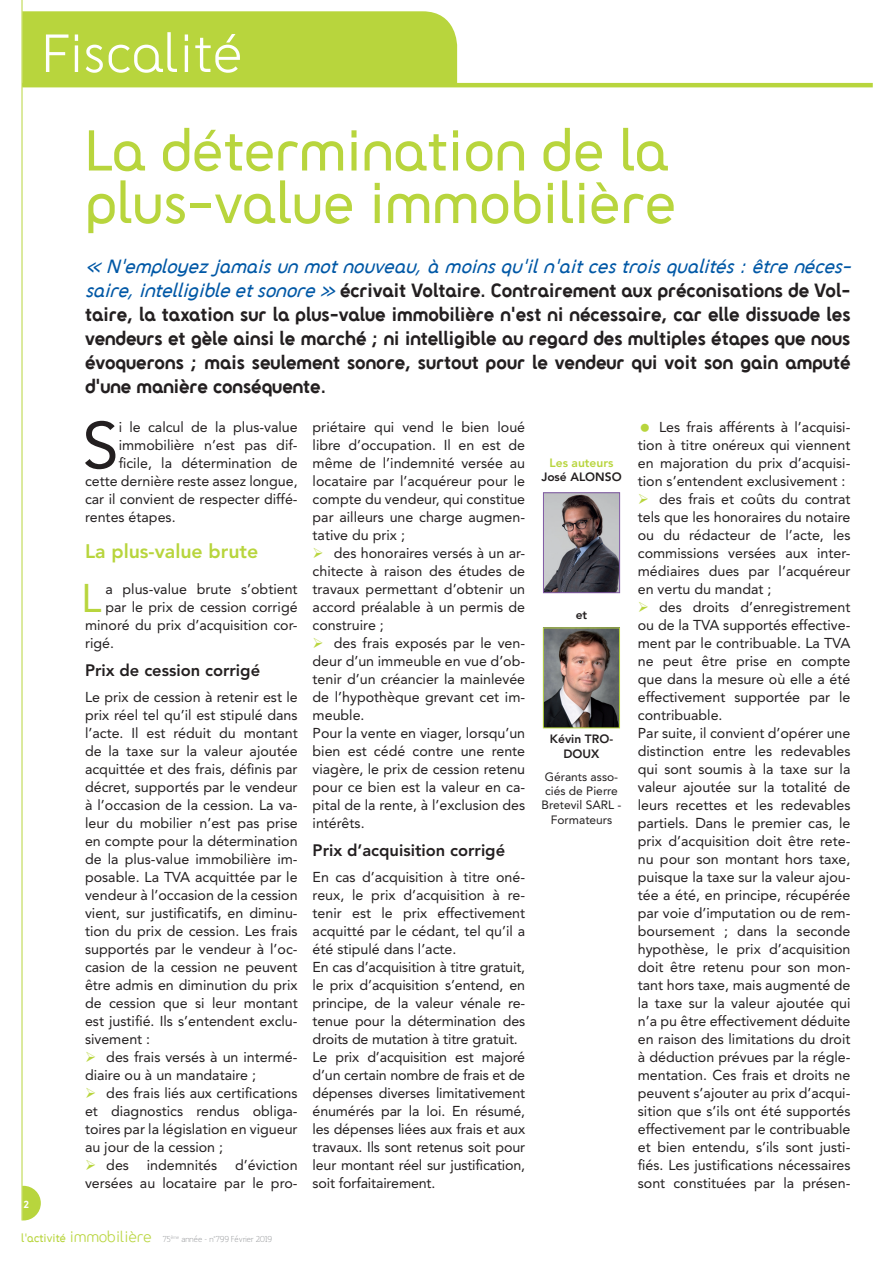
<style>
.page{position:relative;width:893px;height:1263px;background:#fff}
.page>*{position:absolute;margin:0;border:0;box-sizing:border-box;transform-origin:0 0}
.t1{font:600 67.5px/52.5px "FNA Cv 2";color:#b8d53d}
.t2{font:65.1px "Avenir LT Std";color:#231f20}
.t3{font:63px "FNA Cv 2";color:#fff}
.t4{font:39.6px "Avenir LT Std";color:#b8d53d}
.t5{font:700 22.5px/24px "FNA Cv 2";color:#231f20}
.t6{font:800 19.5px "Avenir LT Std";color:#b8d53d}
.t7{font:800 16.5px "Avenir LT Std";color:#231f20}
.t8{font:14.25px/18px "Avenir LT Std";color:#231f20;text-align:justify}
.t9{font:12px/14.4px "Avenir LT Std";color:#231f20;text-align:center}
.t10{font:800 12px/14.4px "Avenir LT Std";color:#231f20;text-align:center}
.t11{font:800 12px "Avenir LT Std";color:#b8d53d}
.t12{font:700 12px "FNA Cv 2";color:#fff}
.t13{font:8.55px "Mank Sans";color:#8d8f92}
.s1{font-weight:600;font-style:italic;color:#0158a6}
.s2{color:#b8d53d}
.s3{font-family:"FNA Cv 2";font-weight:600;font-size:13.5px;color:#b8d53d}
.s4{font-family:"FNA Cv 2";font-size:18px;color:#b8d53d}
</style>
<div class="page">
<svg style="left:22px;top:1185px;width:19px;height:36px"></svg>
<hr style="left:22px;top:0;width:1px;height:1220px;background:#b8d53d">
<div style="left:22px;top:11px;width:435px;height:72px;background:#b8d53d"></div>
<hr style="left:22px;top:83px;width:851px;height:4px;background:#b8d53d">
<img style="left:545px;top:495px;width:73px;height:96px">
<div style="left:543px;top:493px;width:77px;height:100px;border:1px solid #815aa5"></div>
<img style="left:545px;top:630px;width:73px;height:96px">
<div style="left:543px;top:628px;width:77px;height:100px;border:1px solid #b8d53d"></div>
<h3 class="t3" style="left:43px;top:23px;width:202px">Fiscalité</h3>
<p class="t12" style="left:23px;top:1198px;width:7px">2</p>
<h1 class="t1" style="left:85px;top:124px;width:593px">La détermination de la plus-value immobilière</h1>
<p class="t5" style="left:85px;top:254px;width:773px"><span class="s1">« N’employezjamaisunmotnouveau,à moinsqu’iln’aitcestroisqualités :êtrenéces&shy;saire,intelligibleetsonore»</span> écrivait Voltaire. Contrairement aux préconisations de Vol&shy;taire, la taxation sur la plus-value immobilière n’est ni nécessaire, car elle dissuade les vendeurs et gèle ainsi le marché ; ni intelligible au regard des multiples étapes que nous évoquerons ; mais seulement sonore, surtout pour le vendeur qui voit son gain amputé d’une manière conséquente.</p>
<h2 class="t2" style="left:83px;top:408px;width:38px">S</h2>
<p class="t8" style="left:119px;top:418px;width:180px">i le calcul de la plus-value</p>
<p class="t8" style="left:638px;top:418px;width:214px;text-indent:21px">Les frais afférents à l’acquisi&shy;tion à titre onéreux qui viennent en majoration du prix d’acquisi&shy;tion s’entendent exclusivement :</p>
<p class="t8" style="left:638px;top:490px;width:214px"><span class="s2">➢</span> des frais et coûts du contrat tels que les honoraires du notaire ou du rédacteur de l’acte, les commissions versées aux inter&shy;médiaires dues par l’acquéreur en vertu du mandat ;</p>
<p class="t8" style="left:638px;top:598px;width:214px;text-align:left"><span class="s2">➢</span> des droits d’enregistrement ou de la TVA supportés effective&shy;ment par le contribuable. La TVA ne peut être prise en compte que dans la mesure où elle a été effectivement supportée par le contribuable.<br>Par suite, il convient d’opérer une distinction entre les redevables qui sont soumis à la taxe sur la valeur ajoutée sur la totalité de leurs recettes et les redevables partiels. Dans le premier cas, le prix d’acquisition doit être rete&shy;nu pour son montant hors taxe, puisque la taxe sur la valeur ajou&shy;tée a été, en principe, récupérée par voie d’imputation ou de rem&shy;boursement ; dans la seconde hypothèse, le prix d’acquisition doit être retenu pour son mon&shy;tant hors taxe, mais augmenté de la taxe sur la valeur ajoutée qui n’a pu être effectivement déduite en raison des limitations du droit à déduction prévues par la régle&shy;mentation. Ces frais et droits ne peuvent s’ajouter au prix d’acqui&shy;sition que s’ils ont été supportés effectivement par le contribuable et bien entendu, s’ils sont justi&shy;fiés. Les justifications nécessaires sont constituées par la présen-</p>
<p class="t8" style="left:313px;top:418px;width:214px">priétaire qui vend le bien loué libre d’occupation. Il en est de même de l’indemnité versée au locataire par l’acquéreur pour le compte du vendeur, qui constitue par ailleurs une charge augmen&shy;tative du prix ;</p>
<p class="t8" style="left:313px;top:544px;width:214px"><span class="s2">➢</span> des honoraires versés à un ar&shy;chitecte à raison des études de travaux permettant d’obtenir un accord préalable à un permis de construire ;</p>
<p class="t8" style="left:313px;top:634px;width:214px;text-align:left"><span class="s2">➢</span> des frais exposés par le ven&shy;deur d’un immeuble en vue d’ob&shy;tenir d’un créancier la mainlevée de l’hypothèque grevant cet im&shy;meuble.<br>Pour la vente en viager, lorsqu’un bien est cédé contre une rente viagère, le prix de cession retenu pour ce bien est la valeur en ca&shy;pital de la rente, à l’exclusion des intérêts.</p>
<p class="t7" style="left:313px;top:841px;width:194px">Prix d’acquisition corrigé</p>
<p class="t8" style="left:313px;top:868px;width:214px;text-align:left">En cas d’acquisition à titre oné&shy;reux, le prix d’acquisition à re&shy;tenir est le prix effectivement acquitté par le cédant, tel qu’il a été stipulé dans l’acte.<br>En cas d’acquisition à titre gratuit, le prix d’acquisition s’entend, en principe, de la valeur vénale re&shy;tenue pour la détermination des droits de mutation à titre gratuit.<br>Le prix d’acquisition est majoré d’un certain nombre de frais et de dépenses diverses limitativement énumérés par la loi. En résumé, les dépenses liées aux frais et aux travaux. Ils sont retenus soit pour leur montant réel sur justification, soit forfaitairement.</p>
<p class="t8" style="left:119px;top:436px;width:180px">immobilière n’est pas dif-</p>
<p class="t8" style="left:119px;top:454px;width:180px">ficile, la détermination de</p>
<p class="t8" style="left:85px;top:472px;width:214px">cette dernière reste assez longue,</p>
<p class="t8" style="left:85px;top:490px;width:214px">car il convient de respecter diffé-</p>
<p class="t8" style="left:85px;top:508px;width:92px">rentes étapes.</p>
<h3 class="t6" style="left:85px;top:540px;width:175px">La plus-value brute</h3>
<h3 class="t4" style="left:82px;top:575px;width:21px">L</h3>
<p class="t8" style="left:105px;top:580px;width:194px">a plus-value brute s’obtient</p>
<p class="t11" style="left:550px;top:456px;width:65px">Les auteurs</p>
<p class="t10" style="left:541px;top:470px;width:82px">José ALONSO</p>
<p class="t8" style="left:105px;top:598px;width:194px">par le prix de cession corrigé</p>
<p class="t8" style="left:85px;top:616px;width:214px">minoré du prix d’acquisition cor-</p>
<p class="t8" style="left:85px;top:634px;width:31px">rigé.</p>
<p class="t7" style="left:85px;top:661px;width:177px">Prix de cession corrigé</p>
<p class="t8" style="left:85px;top:688px;width:214px">Le prix de cession à retenir est le prix réel tel qu’il est stipulé dans l’acte. Il est réduit du montant de la taxe sur la valeur ajoutée acquittée et des frais, définis par décret, supportés par le vendeur à l’occasion de la cession. La va&shy;leur du mobilier n’est pas prise en compte pour la détermination de la plus-value immobilière im&shy;posable. La TVA acquittée par le vendeur à l’occasion de la cession vient, sur justificatifs, en diminu&shy;tion du prix de cession. Les frais supportés par le vendeur à l’oc&shy;casion de la cession ne peuvent être admis en diminution du prix de cession que si leur montant est justifié. Ils s’entendent exclu&shy;sivement :</p>
<p class="t8" style="left:85px;top:1048px;width:214px"><span class="s2">➢</span> des frais versés à un intermé&shy;diaire ou à un mandataire ;</p>
<p class="t8" style="left:85px;top:1084px;width:214px"><span class="s2">➢</span> des frais liés aux certifications et diagnostics rendus obliga&shy;toires par la législation en vigueur au jour de la cession ;</p>
<p class="t8" style="left:85px;top:1156px;width:214px"><span class="s2">➢</span> des indemnités d’éviction versées au locataire par le pro-</p>
<p class="t10" style="left:576px;top:608px;width:13px">et</p>
<p class="t10" style="left:550px;top:732px;width:65px">Kévin TRO-<br>DOUX</p>
<p class="t9" style="left:542px;top:769px;width:81px">Gérants asso&shy;ciés de Pierre<br>Bretevil SARL -<br>Formateurs</p>
<p class="t13" style="left:21px;top:1234px;width:252px"><span class="s3">l’activité</span> <span class="s4">immobilière</span> 75<sup>ème</sup> année - n°799 Février 2019</p>
</div>
